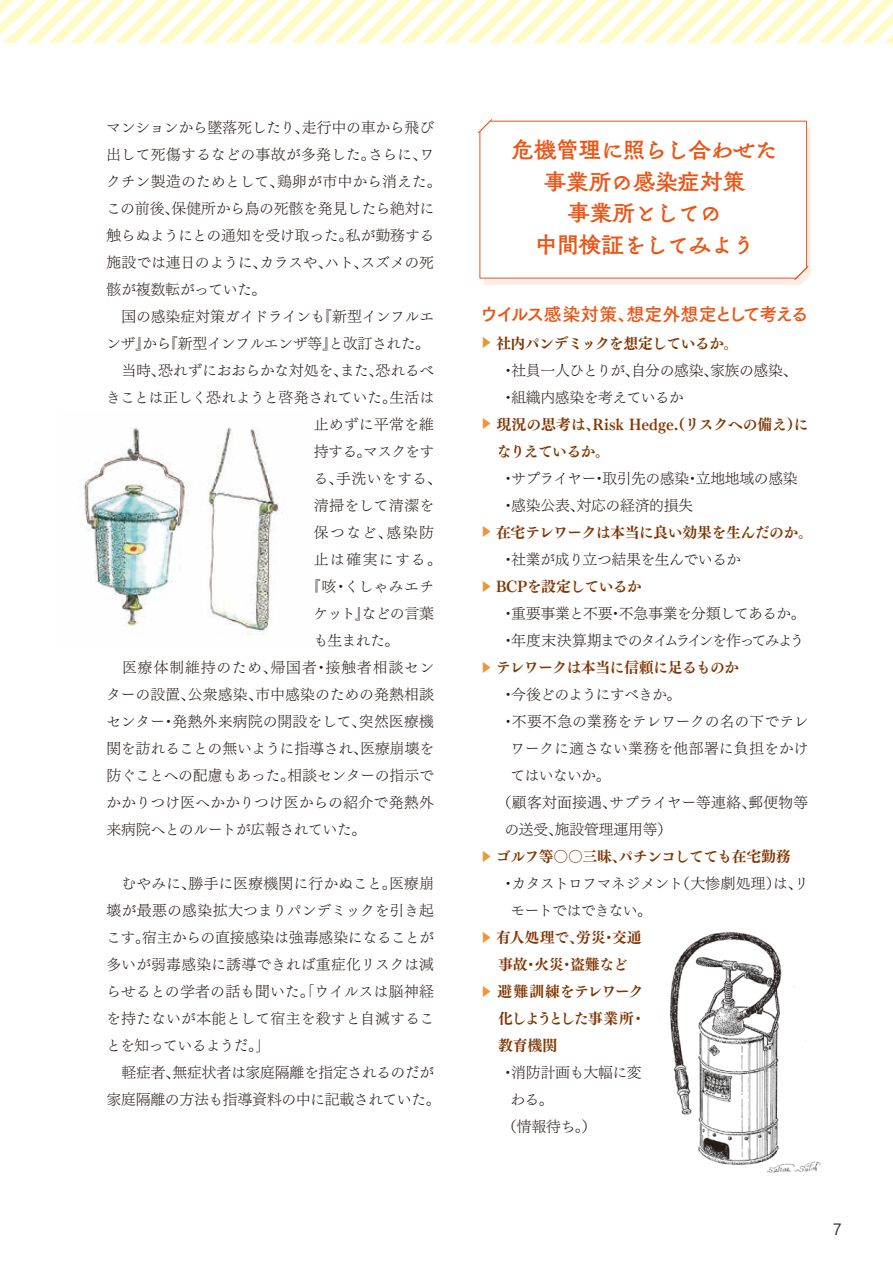
<style>
.page{position:relative;width:893px;height:1263px;background:#fff}
.page>*{position:absolute;margin:0;border:0;box-sizing:border-box;transform-origin:0 0}
.t1{font:22.5px/31.5px "Tsuku Antique L Go Std B";letter-spacing:-.015em;color:#ea5516;text-align:center}
.t2{font:18px "Tsuku Go Pro B";letter-spacing:-.08em;color:#ea5516}
.t3{font:15.9px "Tsuku Go Pro R";color:#231916}
.t4{font:14.85px/27px "Tsuku Min Pr 5 N L";letter-spacing:-.015em;color:#231916}
.t5{font:14.85px "Tsuku Min Pr 5 N L";letter-spacing:.005em;color:#231916}
.t6{font:14.85px "Tsuku Min Pr 5 N E";letter-spacing:-.035em;color:#803500}
.t7{font:14.85px/27px "Tsuku Min Pr 5 N L";letter-spacing:-.055em;color:#231916}
.t8{font:14.85px/27px "Tsuku Min Pr 5 N E";letter-spacing:-.005em;color:#803500}
.t9{font:14.85px/27px "Tsuku Min Pr 5 N L";letter-spacing:-.04em;color:#231916}
.t10{font:14.85px "Tsuku Min Pr 5 N L";letter-spacing:.055em;color:#231916}
.t11{font:14.85px "Tsuku Min Pr 5 N L";letter-spacing:-.05em;color:#231916}
.t12{font:14.85px "Tsuku Min Pr 5 N L";letter-spacing:-.035em;color:#231916}
.t13{font:14.85px "Tsuku Min Pr 5 N E";letter-spacing:-.015em;color:#803500}
.t14{font:14.85px "Tsuku Min Pr 5 N E";letter-spacing:-.1em;color:#803500}
.t15{font:14.85px "Tsuku Min Pr 5 N L";letter-spacing:.01em;color:#231916}
.t16{font:14.85px "Tsuku Min Pr 5 N L";letter-spacing:.015em;color:#231916}
.t17{font:14.85px "Tsuku Min Pr 5 N L";letter-spacing:.085em;color:#231916}
.s1{font-family:"Tsuku Min Pr 5 N L";font-size:11.85px;color:#ec9539}
</style>
<div class="page">
<svg style="left:13px;top:0;width:880px;height:43px"></svg>
<img style="left:83px;top:427px;width:202px;height:208px">
<img style="left:669px;top:932px;width:152px;height:241px">
<svg style="left:478px;top:119px;width:15px;height:15px"></svg>
<svg style="left:480px;top:121px;width:327px;height:157px"></svg>
<svg style="left:793px;top:265px;width:17px;height:16px"></svg>
<svg style="left:501px;top:0;width:282px;height:285px"></svg>
<svg style="left:0;top:0;width:13px;height:43px"></svg>
<p class="t4" style="left:106px;top:112px;width:329px">マンションから墜落死したり、走行中の車から飛び</p>
<p class="t5" style="left:106px;top:141px;width:330px">出して死傷するなどの事故が多発した。さらに、ワ</p>
<p class="t5" style="left:106px;top:168px;width:337px">クチン製造のためとして、鶏卵が市中から消えた。</p>
<p class="t4" style="left:106px;top:193px;width:330px">この前後、保健所から鳥の死骸を発見したら絶対に</p>
<p class="t4" style="left:107px;top:220px;width:329px">触らぬようにとの通知を受け取った。私が勤務する</p>
<p class="t4" style="left:107px;top:247px;width:329px">施設では連日のように、カラスや、ハト、スズメの死</p>
<p class="t4" style="left:106px;top:274px;width:161px">骸が複数転がっていた。</p>
<p class="t4" style="left:107px;top:301px;width:329px">　国の感染症対策ガイドラインも『新型インフルエ</p>
<p class="t4" style="left:106px;top:328px;width:325px">ンザ』から『新型インフルエンザ等』と改訂された。</p>
<p class="t4" style="left:107px;top:355px;width:329px">　当時、恐れずにおおらかな対処を、また、恐れるべ</p>
<p class="t4" style="left:106px;top:382px;width:330px">きことは正しく恐れようと啓発されていた。生活は</p>
<p class="t15" style="left:314px;top:411px;width:122px">止めずに平常を維</p>
<p class="t11" style="left:314px;top:438px;width:122px">持する。マスクをす</p>
<p class="t4" style="left:313px;top:463px;width:130px">る、手洗いをする、</p>
<p class="t16" style="left:314px;top:492px;width:122px">清掃をして清潔を</p>
<p class="t4" style="left:314px;top:517px;width:122px">保つなど、感染防</p>
<p class="t17" style="left:314px;top:546px;width:130px">止は確実にする。</p>
<p class="t4" style="left:306px;top:571px;width:130px">『咳・くしゃみエチ</p>
<p class="t11" style="left:314px;top:600px;width:122px">ケット』などの言葉</p>
<p class="t4" style="left:313px;top:625px;width:87px">も生まれた。</p>
<p class="t10" style="left:107px;top:654px;width:329px">　医療体制維持のため、帰国者・接触者相談セン</p>
<p class="t5" style="left:106px;top:681px;width:329px">ターの設置、公衆感染、市中感染のための発熱相談</p>
<p class="t5" style="left:106px;top:708px;width:329px">センター・発熱外来病院の開設をして、突然医療機</p>
<p class="t4" style="left:106px;top:733px;width:329px">関を訪れることの無いように指導され、医療崩壊を</p>
<p class="t4" style="left:106px;top:760px;width:329px">防ぐことへの配慮もあった。相談センターの指示で</p>
<p class="t5" style="left:106px;top:789px;width:329px">かかりつけ医へかかりつけ医からの紹介で発熱外</p>
<p class="t4" style="left:106px;top:814px;width:261px">来病院へとのルートが広報されていた。</p>
<p class="t4" style="left:106px;top:868px;width:336px">　むやみに、勝手に医療機関に行かぬこと。医療崩壊が最悪の感染拡大つまりパンデミックを引き起こす。宿主からの直接感染は強毒感染になることが多いが弱毒感染に誘導できれば重症化リスクは減らせるとの学者の話も聞いた。「ウイルスは脳神経を持たないが本能として宿主を殺すと自滅することを知っているようだ。」<br>　軽症者、無症状者は家庭隔離を指定されるのだが家庭隔離の方法も指導資料の中に記載されていた。</p>
<h1 class="t1" style="left:512px;top:134px;width:268px">危機管理に照らし合わせた事業所の感染症対策<br>事業所としての<br>中間検証をしてみよう</h1>
<p class="t2" style="left:480px;top:299px;width:330px">ウイルス感染対策、想定外想定として考える</p>
<p class="t6" style="left:480px;top:330px;width:260px"><span class="s1">▶</span> 社内パンデミックを想定しているか。</p>
<p class="t4" style="left:501px;top:355px;width:298px">・社員一人ひとりが、自分の感染、家族の感染、・組織内感染を考えているか</p>
<p class="t8" style="left:496px;top:409px;width:314px;text-indent:-16px"><span class="s1">▶</span> 現況の思考は、Risk Hedge.（リスクへの備え）になりえているか。</p>
<p class="t4" style="left:501px;top:463px;width:299px">・サプライヤー・取引先の感染・立地地域の感染・感染公表、対応の経済的損失</p>
<p class="t6" style="left:480px;top:519px;width:334px"><span class="s1">▶</span> 在宅テレワークは本当に良い効果を生んだのか。</p>
<p class="t12" style="left:501px;top:546px;width:242px">・社業が成り立つ結果を生んでいるか</p>
<p class="t6" style="left:480px;top:573px;width:163px"><span class="s1">▶</span> BCPを設定しているか</p>
<p class="t7" style="left:501px;top:598px;width:306px">・重要事業と不要・不急事業を分類してあるか。・年度末決算期までのタイムラインを作ってみよう</p>
<p class="t6" style="left:480px;top:654px;width:260px"><span class="s1">▶</span> テレワークは本当に信頼に足るものか</p>
<p class="t7" style="left:501px;top:679px;width:182px">・今後どのようにすべきか。</p>
<p class="t4" style="left:501px;top:706px;width:309px">・不要不急の業務をテレワークの名の下でテレ</p>
<p class="t5" style="left:510px;top:735px;width:300px">ワークに適さない業務を他部署に負担をかけ</p>
<p class="t4" style="left:510px;top:760px;width:102px">てはいないか。</p>
<p class="t5" style="left:497px;top:789px;width:313px">（顧客対面接遇、サプライヤー等連絡、郵便物等</p>
<p class="t4" style="left:504px;top:814px;width:169px">の送受、施設管理運用等）</p>
<p class="t6" style="left:480px;top:843px;width:312px"><span class="s1">▶</span> ゴルフ等○○三昧、パチンコしてても在宅勤務</p>
<p class="t9" style="left:510px;top:868px;width:300px;text-indent:-10px">・カタストロフマネジメント（大惨劇処理）は、リモートではできない。</p>
<p class="t13" style="left:480px;top:924px;width:163px"><span class="s1">▶</span> 有人処理で、労災・交通</p>
<p class="t6" style="left:498px;top:951px;width:131px">事故・火災・盗難など</p>
<p class="t6" style="left:480px;top:978px;width:165px"><span class="s1">▶</span> 避難訓練をテレワーク</p>
<p class="t14" style="left:498px;top:1005px;width:149px">化しようとした事業所・</p>
<p class="t6" style="left:498px;top:1032px;width:61px">教育機関</p>
<p class="t4" style="left:501px;top:1057px;width:143px">・消防計画も大幅に変</p>
<p class="t4" style="left:511px;top:1084px;width:45px">わる。</p>
<p class="t4" style="left:502px;top:1111px;width:96px">（情報待ち。）</p>
<p class="t3" style="left:833px;top:1215px;width:11px">7</p>
</div>
